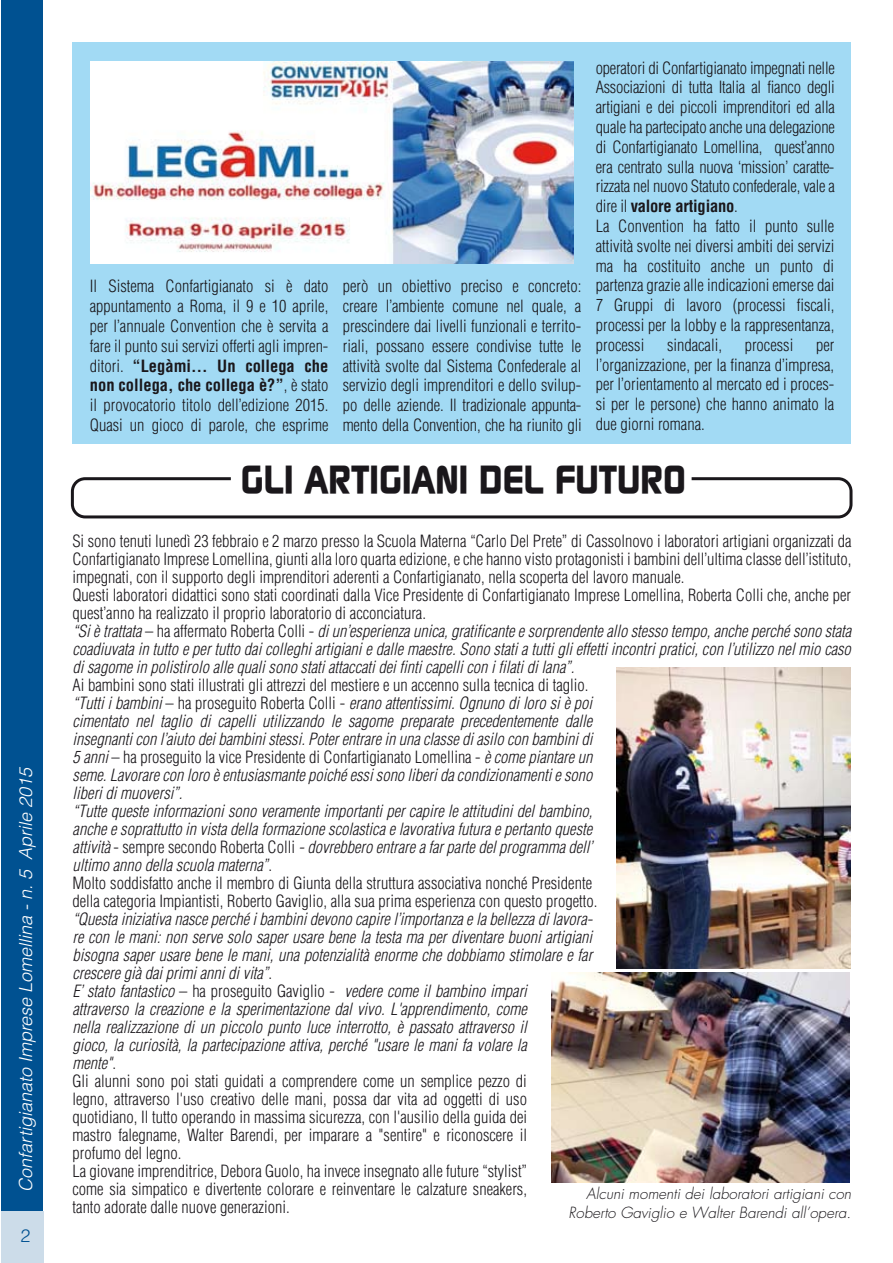
<style>
.page{position:relative;width:893px;height:1263px;background:#fff}
.page>*{position:absolute;margin:0;border:0;box-sizing:border-box;transform-origin:0 0}
.t1{font:700 39px "Continuum";color:#1a171b}
.t2{font:italic 300 18px "Helvetica";color:#fff}
.t3{font:300 18px "Helvetica";color:#005191}
.t4{font:italic 300 condensed 16.5px/18px "Helvetica";color:#1a171b}
.t5{font:300 condensed 16.5px/19.8px "Helvetica";color:#1a171b;text-align:justify}
.t6{font:italic 300 15px/19.5px "Futura";color:#1a171b;text-align:right}
.s1{font-weight:700}
.s2{font-style:normal}
</style>
<div class="page">
<div style="left:1px;top:0;width:42px;height:1263px;background:#005191"></div>
<div style="left:1px;top:1212px;width:42px;height:51px;background:#ccdce9"></div>
<div style="left:72px;top:42px;width:779px;height:402px;background:#a2daf4"></div>
<img style="left:91px;top:62px;width:482px;height:201px">
<div style="left:71px;top:477px;width:781px;height:41px;border:3px solid #1a171b;border-radius:13px"></div>
<img style="left:552px;top:972px;width:298px;height:210px">
<img style="left:616px;top:667px;width:234px;height:302px">
<p class="t2" style="left:15px;top:1192px;width:427px;rotate:-90deg">Confartigianato Imprese Lomellina - n. 5 Aprile 2015</p>
<p class="t3" style="left:20px;top:1225px;width:12px">2</p>
<p class="t5" style="left:90px;top:276px;width:240px">Il Sistema Confartigianato si è dato appuntamento a Roma, il 9 e 10 aprile, per l’annuale Convention che è servita a fare il punto sui servizi offerti agli impren&shy;ditori. <span class="s1">“Legàmi… Un collega che non collega, che collega è?”</span>, è stato il provocatorio titolo dell’edizione 2015.<br>Quasi un gioco di parole, che esprime</p>
<p class="t5" style="left:343px;top:276px;width:241px">però un obiettivo preciso e concreto: creare l’ambiente comune nel quale, a prescindere dai livelli funzionali e territo&shy;riali, possano essere condivise tutte le attività svolte dal Sistema Confederale al servizio degli imprenditori e dello svilup&shy;po delle aziende. Il tradizionale appunta&shy;mento della Convention, che ha riunito gli</p>
<p class="t5" style="left:596px;top:58px;width:241px;text-align:left">operatori di Confartigianato impegnati nelle Associazioni di tutta Italia al fianco degli artigiani e dei piccoli imprenditori ed alla quale ha partecipato anche una delegazione di Confartigianato Lomellina, quest’anno era centrato sulla nuova ‘mission’ caratte&shy;rizzata nel nuovo Statuto confederale, vale a dire il <span class="s1">valore artigiano</span>.<br>La Convention ha fatto il punto sulle attività svolte nei diversi ambiti dei servizi ma ha costituito anche un punto di partenza grazie alle indicazioni emerse dai 7 Gruppi di lavoro (processi fiscali, processi per la lobby e la rappresentanza, processi</p>
<p class="t5" style="left:667px;top:335px;width:56px">sindacali,</p>
<p class="t5" style="left:745px;top:335px;width:50px">processi</p>
<p class="t5" style="left:596px;top:335px;width:240px;text-indent:220px">per l’organizzazione, per la finanza d’impresa, per l’orientamento al mercato ed i proces&shy;si per le persone) che hanno animato la due giorni romana.</p>
<p class="t1" style="left:241px;top:453px;width:447px">GLI ARTIGIANI DEL FUTURO</p>
<p class="t4" style="left:72px;top:532px;width:781px"><span class="s2">Si sono tenuti lunedì 23 febbraio e 2 marzo presso la Scuola Materna “Carlo Del Prete” di Cassolnovo i laboratori artigiani organizzati da Confartigianato Imprese Lomellina, giunti alla loro quarta edizione, e che hanno visto protagonisti i bambini dell’ultima classe dell’istituto, impegnati, con il supporto degli imprenditori aderenti a Confartigianato, nella scoperta del lavoro manuale.<br>Questi laboratori didattici sono stati coordinati dalla Vice Presidente di Confartigianato Imprese Lomellina, Roberta Colli che, anche per quest’anno ha realizzato il proprio laboratorio di acconciatura.<br></span>“Si è trattata <span class="s2">– ha affermato Roberta Colli -</span> di un’esperienza unica, gratificante e sorprendente allo stesso tempo, anche perché sono stata coadiuvata in tutto e per tutto dai colleghi artigiani e dalle maestre. Sono stati a tutti gli effetti incontri pratici, con l’utilizzo nel mio caso di sagome in polistirolo alle quali sono stati attaccati dei finti capelli con i filati di lana”.<br><span class="s2">Ai bambini sono stati illustrati gli attrezzi del mestiere e un accenno sulla tecnica di taglio.<br></span>“Tutti i bambini <span class="s2">– ha proseguito Roberta Colli -</span> erano attentissimi. Ognuno di loro si è poi<br>cimentato nel taglio di capelli utilizzando le sagome preparate precedentemente dalle<br>insegnanti con l’aiuto dei bambini stessi. Poter entrare in una classe di asilo con bambini di<br>5 anni <span class="s2">– ha proseguito la vice Presidente di Confartigianato Lomellina -</span> è come piantare un<br>seme. Lavorare con loro è entusiasmante poiché essi sono liberi da condizionamenti e sono<br>liberi di muoversi”.<br>“Tutte queste informazioni sono veramente importanti per capire le attitudini del bambino,<br>anche e soprattutto in vista della formazione scolastica e lavorativa futura e pertanto queste<br>attività <span class="s2">- sempre secondo Roberta Colli</span> - dovrebbero entrare a far parte del programma dell’<br>ultimo anno della scuola materna”<span class="s2">.<br>Molto soddisfatto anche il membro di Giunta della struttura associativa nonché Presidente<br>della categoria Impiantisti, Roberto Gaviglio, alla sua prima esperienza con questo progetto.<br></span>“Questa iniziativa nasce perché i bambini devono capire l’importanza e la bellezza di lavora-<br>re con le mani: non serve solo saper usare bene la testa ma per diventare buoni artigiani<br>bisogna saper usare bene le mani, una potenzialità enorme che dobbiamo stimolare e far<br>crescere già dai primi anni di vita”<span class="s2">.<br></span>E’ stato fantastico <span class="s2">– ha proseguito Gaviglio -</span> vedere come il bambino impari<br>attraverso la creazione e la sperimentazione dal vivo. L'apprendimento, come<br>nella realizzazione di un piccolo punto luce interrotto, è passato attraverso il<br>gioco, la curiosità, la partecipazione attiva, perché "usare le mani fa volare la<br>mente"<span class="s2">.<br>Gli alunni sono poi stati guidati a comprendere come un semplice pezzo di<br>legno, attraverso l'uso creativo delle mani, possa dar vita ad oggetti di uso<br>quotidiano, Il tutto operando in massima sicurezza, con l'ausilio della guida dei<br>mastro falegname, Walter Barendi, per imparare a "sentire" e riconoscere il<br>profumo del legno.<br>La giovane imprenditrice, Debora Guolo, ha invece insegnato alle future “stylist”<br>come sia simpatico e divertente colorare e reinventare le calzature sneakers,<br>tanto adorate dalle nuove generazioni.</span></p>
<p class="t6" style="left:569px;top:1184px;width:284px">Alcuni momenti dei laboratori artigiani con<br>Roberto Gaviglio e Walter Barendi all’opera.</p>
</div>
